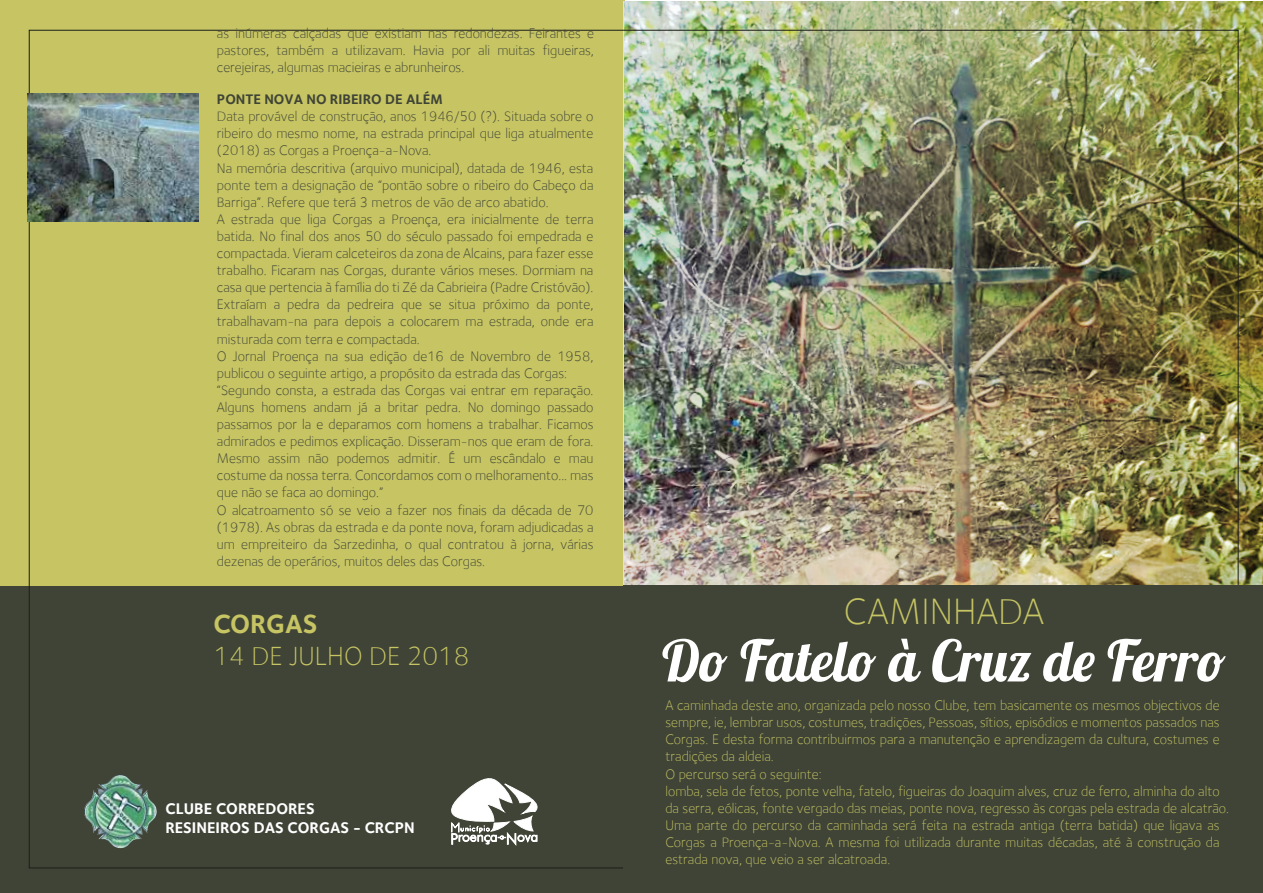
<style>
.page{position:relative;width:1263px;height:893px;background:#fff}
.page>*{position:absolute;margin:0;border:0;box-sizing:border-box;transform-origin:0 0}
.t1{font:57px "Lobster 1.4";color:#fff}
.t2{font:300 37.65px "Foundry Sterling";color:#c6c463}
.t3{font:300 27px "Foundry Sterling";color:#c6c463}
.t4{font:700 27px "Foundry Sterling";color:#c6c463}
.t5{font:15.9px/19px "Foundry Sterling Bold OSF";color:#fff}
.t6{font:300 14.25px/17.1px "Foundry Sterling";color:#3f4436;text-align:justify}
.t7{font:300 14.25px/17.1px "Foundry Sterling";color:#c6c463}
.t8{font:700 14.25px "Foundry Sterling";color:#3f4436}
</style>
<div class="page">
<div style="left:1px;top:0;width:622px;height:893px;background:#3f4436"></div>
<div style="left:0;top:0;width:624px;height:585px;background:#c6c463"></div>
<img style="left:623px;top:1px;width:640px;height:584px">
<div style="left:623px;top:585px;width:640px;height:308px;background:#3f4436"></div>
<img style="left:28px;top:94px;width:170px;height:127px">
<img style="left:84px;top:775px;width:73px;height:73px">
<svg style="left:451px;top:778px;width:87px;height:68px"></svg>
<p class="t6" style="left:217px;top:24px;width:379px">as inúmeras calçadas que existiam nas redondezas. Feirantes e pastores, também a utilizavam. Havia por ali muitas figueiras, cerejeiras, algumas macieiras e abrunheiros.</p>
<p class="t8" style="left:217px;top:91px;width:227px">PONTE NOVA NO RIBEIRO DE ALÉM</p>
<p class="t6" style="left:217px;top:108px;width:378px;text-align:left">Data provável de construção, anos 1946/50 (?). Situada sobre o ribeiro do mesmo nome, na estrada principal que liga atualmente (2018) as Corgas a Proença-a-Nova.<br>Na memória descritiva (arquivo municipal), datada de 1946, esta ponte tem a designação de “pontão sobre o ribeiro do Cabeço da Barriga”. Refere que terá 3 metros de vão de arco abatido.<br>A estrada que liga Corgas a Proença, era inicialmente de terra batida. No final dos anos 50 do século passado foi empedrada e compactada. Vieram calceteiros da zona de Alcains, para fazer esse trabalho. Ficaram nas Corgas, durante vários meses. Dormiam na casa que pertencia à família do ti Zé da Cabrieira (Padre Cristóvão).<br>Extraíam a pedra da pedreira que se situa próximo da ponte, trabalhavam-na para depois a colocarem ma estrada, onde era misturada com terra e compactada.<br>O Jornal Proença na sua edição de16 de Novembro de 1958, publicou o seguinte artigo, a propósito da estrada das Corgas: “Segundo consta, a estrada das Corgas vai entrar em reparação.<br>Alguns homens andam já a britar pedra. No domingo passado passamos por la e deparamos com homens a trabalhar. Ficamos admirados e pedimos explicação. Disseram-nos que eram de fora.<br>Mesmo assim não podemos admitir. É um escândalo e mau costume da nossa terra. Concordamos com o melhoramento... mas que não se faca ao domingo.”<br>O alcatroamento só se veio a fazer nos finais da década de 70 (1978). As obras da estrada e da ponte nova, foram adjudicadas a um empreiteiro da Sarzedinha, o qual contratou à jorna, várias dezenas de operários, muitos deles das Corgas.</p>
<h3 class="t4" style="left:214px;top:607px;width:106px">CORGAS</h3>
<h3 class="t3" style="left:214px;top:640px;width:257px">14 DE JULHO DE 2018</h3>
<p class="t5" style="left:165px;top:799px;width:251px">CLUBE CORREDORES<br>RESINEIROS DAS CORGAS - CRCPN</p>
<h2 class="t2" style="left:844px;top:590px;width:202px">CAMINHADA</h2>
<h1 class="t1" style="left:662px;top:624px;width:565px">Do Fatelo à Cruz de Ferro</h1>
<p class="t7" style="left:665px;top:697px;width:565px">A caminhada deste ano, organizada pelo nosso Clube, tem basicamente os mesmos objectivos de sempre, ie, lembrar usos, costumes, tradições, Pessoas, sítios, episódios e momentos passados nas Corgas. E desta forma contribuirmos para a manutenção e aprendizagem da cultura, costumes e tradições da aldeia.<br>O percurso será o seguinte:<br>lomba, sela de fetos, ponte velha, fatelo, figueiras do Joaquim alves, cruz de ferro, alminha do alto da serra, eólicas, fonte vergado das meias, ponte nova, regresso às corgas pela estrada de alcatrão.<br>Uma parte do percurso da caminhada será feita na estrada antiga (terra batida) que ligava as Corgas a Proença-a-Nova. A mesma foi utilizada durante muitas décadas, até à construção da estrada nova, que veio a ser alcatroada.</p>
</div>
